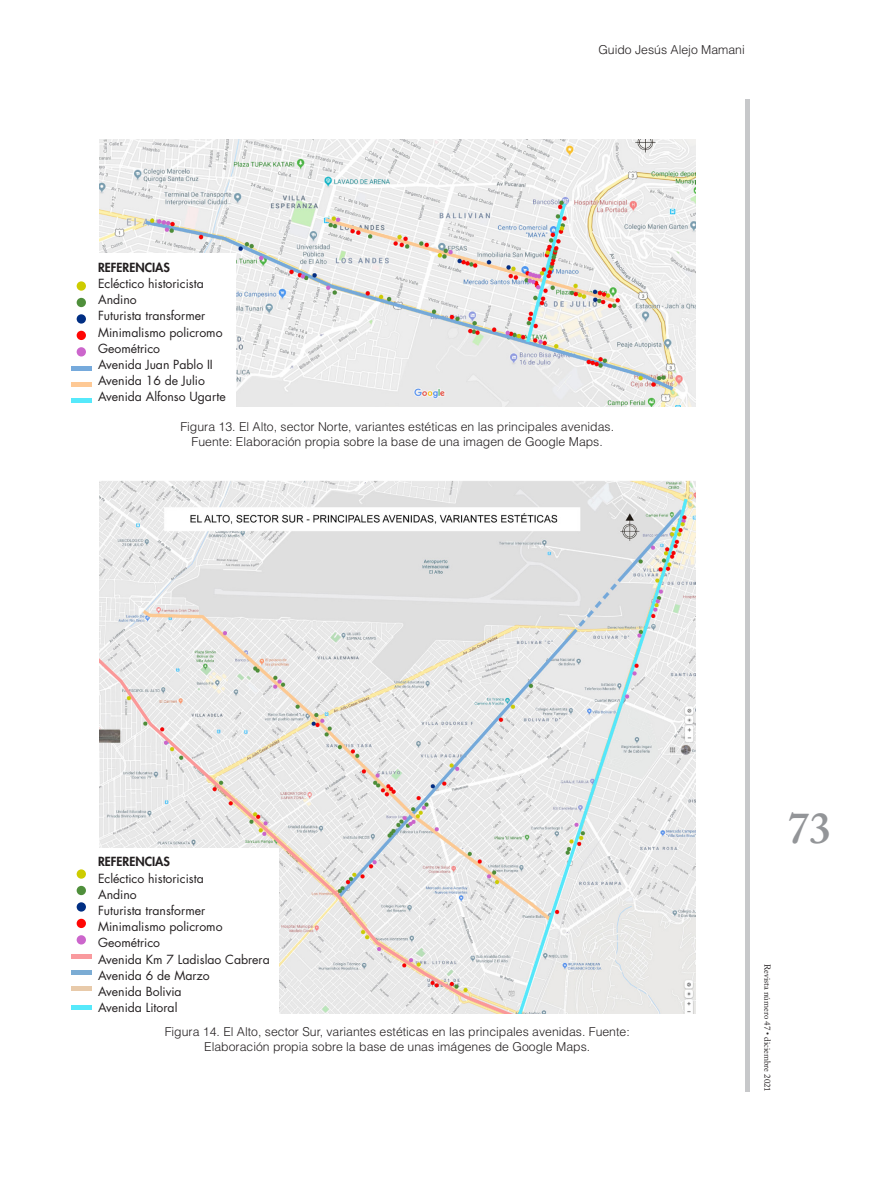
<style>
.page{position:relative;width:869px;height:1191px;background:#fff}
.page>*{position:absolute;margin:0;border:0;box-sizing:border-box;transform-origin:0 0}
.t1{font:600 43.75px "Adobe Caslon Pro";color:#939598}
.Pie_de_foto{font:300 12.25px/14.7px "Helvetica LT Std";color:#231f20;text-align:center}
.Tabla_contenido{font:12.25px "Futura Std";color:#231f20}
.Tabla_contenido-2{font:800 12.25px "Futura Std";color:#231f20}
.t2{font:8.75px "Adobe Caslon Pro";color:#231f20}
</style>
<div class="page">
<div style="left:744px;top:99px;width:5px;height:992px;background:#c7c8ca"></div>
<img style="left:99px;top:140px;width:595px;height:266px">
<img style="left:99px;top:481px;width:595px;height:533px">
<div style="left:63px;top:253px;width:172px;height:153px;background:#fff"></div>
<div style="left:77px;top:281px;width:9px;height:10px;background:#cdcc00;border-radius:50%"></div>
<div style="left:77px;top:298px;width:9px;height:9px;background:#4f8f3b;border-radius:50%"></div>
<div style="left:77px;top:314px;width:9px;height:9px;background:#002e83;border-radius:50%"></div>
<div style="left:77px;top:331px;width:9px;height:9px;background:#ff0604;border-radius:50%"></div>
<div style="left:77px;top:347px;width:9px;height:9px;background:#c6c;border-radius:50%"></div>
<hr style="left:71px;top:366px;width:20px;height:4px;background:#76aadc">
<hr style="left:71px;top:382px;width:20px;height:4px;background:#fec995">
<div style="left:71px;top:398px;width:20px;height:5px;background:#56e9fb"></div>
<div style="left:63px;top:847px;width:216px;height:170px;background:#fff"></div>
<div style="left:77px;top:869px;width:9px;height:9px;background:#cdcc00;border-radius:50%"></div>
<div style="left:77px;top:886px;width:9px;height:9px;background:#4f8f3b;border-radius:50%"></div>
<div style="left:77px;top:902px;width:9px;height:9px;background:#002e83;border-radius:50%"></div>
<div style="left:77px;top:918px;width:9px;height:10px;background:#ff0604;border-radius:50%"></div>
<div style="left:77px;top:935px;width:9px;height:9px;background:#c6c;border-radius:50%"></div>
<div style="left:71px;top:953px;width:20px;height:5px;background:#f99a9e"></div>
<hr style="left:71px;top:970px;width:20px;height:4px;background:#7bacd4">
<hr style="left:71px;top:986px;width:20px;height:4px;background:#e8caaa">
<hr style="left:71px;top:1005px;width:20px;height:4px;background:#56e9fb">
<p class="Tabla_contenido-2" style="left:98px;top:259px;width:73px">REFERENCIAS</p>
<p class="Tabla_contenido" style="left:98px;top:276px;width:107px">Ecléctico historicista</p>
<p class="Tabla_contenido" style="left:98px;top:292px;width:40px">Andino</p>
<p class="Tabla_contenido" style="left:98px;top:308px;width:109px">Futurista transformer</p>
<p class="Tabla_contenido" style="left:98px;top:324px;width:126px">Minimalismo policromo</p>
<p class="Tabla_contenido" style="left:98px;top:340px;width:64px">Geométrico</p>
<p class="Tabla_contenido" style="left:98px;top:356px;width:116px">Avenida Juan Pablo II</p>
<p class="Tabla_contenido" style="left:98px;top:373px;width:108px">Avenida 16 de Julio</p>
<p class="Tabla_contenido" style="left:98px;top:389px;width:129px">Avenida Alfonso Ugarte</p>
<p class="Pie_de_foto" style="left:598px;top:43px;width:148px">Guido Jesús Alejo Mamani</p>
<p class="Pie_de_foto" style="left:180px;top:419px;width:435px">Figura 13. El Alto, sector Norte, variantes estéticas en las principales avenidas.<br>Fuente: Elaboración propia sobre la base de una imagen de Google Maps.</p>
<p class="Tabla_contenido-2" style="left:98px;top:854px;width:73px">REFERENCIAS</p>
<p class="Tabla_contenido" style="left:98px;top:870px;width:107px">Ecléctico historicista</p>
<p class="Tabla_contenido" style="left:98px;top:886px;width:40px">Andino</p>
<p class="Tabla_contenido" style="left:98px;top:902px;width:109px">Futurista transformer</p>
<p class="Tabla_contenido" style="left:98px;top:919px;width:126px">Minimalismo policromo</p>
<p class="Tabla_contenido" style="left:98px;top:935px;width:64px">Geométrico</p>
<p class="Tabla_contenido" style="left:98px;top:951px;width:173px">Avenida Km 7 Ladislao Cabrera</p>
<p class="Tabla_contenido" style="left:98px;top:967px;width:113px">Avenida 6 de Marzo</p>
<p class="Tabla_contenido" style="left:98px;top:983px;width:85px">Avenida Bolivia</p>
<p class="Tabla_contenido" style="left:98px;top:1000px;width:81px">Avenida Litoral</p>
<p class="Pie_de_foto" style="left:165px;top:1024px;width:466px">Figura 14. El Alto, sector Sur, variantes estéticas en las principales avenidas. Fuente:<br>Elaboración propia sobre la base de unas imágenes de Google Maps.</p>
<h1 class="t1" style="left:787px;top:802px;width:45px">73</h1>
<p class="t2" style="left:772px;top:964px;width:129px;rotate:90deg">Revista número 47 • diciembre 2021</p>
</div>
